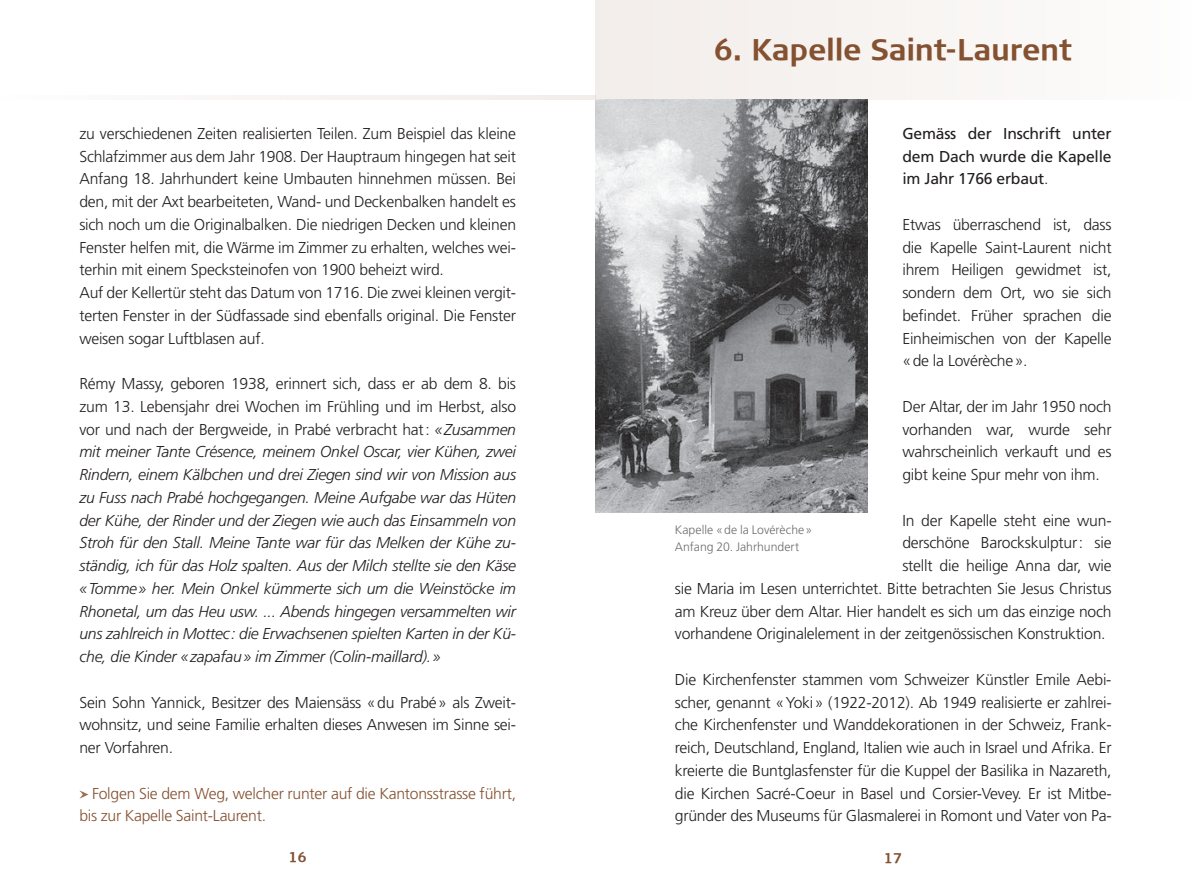
<style>
.page{position:relative;width:1191px;height:893px;background:#fff}
.page>*{position:absolute;margin:0;border:0;box-sizing:border-box;transform-origin:0 0}
.t1{font:700 29.75px "Signa Column";letter-spacing:-.01em;color:#845131}
.t2{font:300 15.75px/22.8px "Frutiger LT Std";letter-spacing:-.015em;color:#231f20;text-align:justify}
.t3{font:italic 300 15.75px/22.8px "Frutiger LT Std";letter-spacing:-.015em;color:#231f20;text-align:justify}
.t4{font:300 15.75px/22.8px "Frutiger LT Std";letter-spacing:-.015em;color:#845131}
.t5{font:15.75px/22.8px "Frutiger LT Std";letter-spacing:-.015em;color:#231f20;text-align:justify}
.t6{font:700 14px "Signa Column";color:#845131}
.t7{font:300 12.25px/16.6px "Frutiger LT Std";color:#6c6d70}
.s1{font-style:normal}
.s2{font-weight:300}
</style>
<div class="page">
<svg style="left:79px;top:790px;width:9px;height:9px"></svg>
<hr style="left:0;top:96px;width:595px;height:3px;background:#f7f4f2">
<div style="left:595px;top:0;width:596px;height:99px;background:#f7f4f2"></div>
<img style="left:595px;top:99px;width:272px;height:413px">
<p class="t2" style="left:79px;top:122px;width:438px;text-align:left">zu verschiedenen Zeiten realisierten Teilen. Zum Beispiel das kleine Schlafzimmer aus dem Jahr 1908. Der Hauptraum hingegen hat seit Anfang 18. Jahrhundert keine Umbauten hinnehmen müssen. Bei den, mit der Axt bearbeiteten, Wand- und Deckenbalken handelt es sich noch um die Originalbalken. Die niedrigen Decken und kleinen Fenster helfen mit, die Wärme im Zimmer zu erhalten, welches wei&shy;terhin mit einem Specksteinofen von 1900 beheizt wird.<br>Auf der Kellertür steht das Datum von 1716. Die zwei kleinen vergit&shy;terten Fenster in der Südfassade sind ebenfalls original. Die Fenster weisen sogar Luftblasen auf.</p>
<p class="t3" style="left:79px;top:372px;width:438px"><span class="s1">Rémy Massy, geboren 1938, erinnert sich, dass er ab dem 8. bis zum 13. Lebensjahr drei Wochen im Frühling und im Herbst, also vor und nach der Bergweide, in Prabé verbracht hat:</span> «Zusammen mit meiner Tante Crésence, meinem Onkel Oscar, vier Kühen, zwei Rindern, einem Kälbchen und drei Ziegen sind wir von Mission aus zu Fuss nach Prabé hochgegangen. Meine Aufgabe war das Hüten der Kühe, der Rinder und der Ziegen wie auch das Einsammeln von Stroh für den Stall. Meine Tante war für das Melken der Kühe zu&shy;ständig, ich für das Holz spalten. Aus der Milch stellte sie den Käse «Tomme» her. Mein Onkel kümmerte sich um die Weinstöcke im Rhonetal, um das Heu usw. ... Abends hingegen versammelten wir uns zahlreich in Mottec: die Erwachsenen spielten Karten in der Kü&shy;che, die Kinder «zapafau» im Zimmer (Colin-maillard).»</p>
<p class="t2" style="left:79px;top:691px;width:438px">Sein Sohn Yannick, Besitzer des Maiensäss «du Prabé» als Zweit&shy;wohnsitz, und seine Familie erhalten dieses Anwesen im Sinne sei&shy;ner Vorfahren.</p>
<p class="t4" style="left:79px;top:782px;width:438px;text-indent:13px">Folgen Sie dem Weg, welcher runter auf die Kantonsstrasse führt, bis zur Kapelle Saint-Laurent.</p>
<h1 class="t1" style="left:714px;top:32px;width:360px">6. Kapelle Saint-Laurent</h1>
<p class="t5" style="left:902px;top:122px;width:211px">Gemäss der Inschrift unter dem Dach wurde die Kapelle im Jahr 1766 erbaut<span class="s2">.</span></p>
<p class="t2" style="left:902px;top:213px;width:211px">Etwas überraschend ist, dass die Kapelle Saint-Laurent nicht ihrem Heiligen gewidmet ist, sondern dem Ort, wo sie sich befindet. Früher sprachen die Einheimischen von der Kapelle «de la Lovérèche».</p>
<p class="t2" style="left:902px;top:395px;width:211px">Der Altar, der im Jahr 1950 noch vorhanden war, wurde sehr wahrscheinlich verkauft und es gibt keine Spur mehr von ihm.</p>
<p class="t2" style="left:902px;top:509px;width:211px">In der Kapelle steht eine wun-</p>
<p class="t2" style="left:902px;top:532px;width:211px">derschöne Barockskulptur: sie</p>
<p class="t2" style="left:902px;top:554px;width:211px">stellt die heilige Anna dar, wie</p>
<p class="t2" style="left:675px;top:577px;width:438px">sie Maria im Lesen unterrichtet. Bitte betrachten Sie Jesus Christus</p>
<p class="t2" style="left:675px;top:600px;width:438px">am Kreuz über dem Altar. Hier handelt es sich um das einzige noch</p>
<p class="t2" style="left:675px;top:623px;width:432px">vorhandene Originalelement in der zeitgenössischen Konstruktion.</p>
<p class="t2" style="left:675px;top:668px;width:438px">Die Kirchenfenster stammen vom Schweizer Künstler Emile Aebi&shy;scher, genannt «Yoki» (1922-2012). Ab 1949 realisierte er zahlrei&shy;che Kirchenfenster und Wanddekorationen in der Schweiz, Frank&shy;reich, Deutschland, England, Italien wie auch in Israel und Afrika. Er kreierte die Buntglasfenster für die Kuppel der Basilika in Nazareth, die Kirchen Sacré-Coeur in Basel und Corsier-Vevey. Er ist Mitbe&shy;gründer des Museums für Glasmalerei in Romont und Vater von Pa-</p>
<p class="t7" style="left:675px;top:522px;width:139px">Kapelle «de la Lovérèche»<br>Anfang 20. Jahrhundert</p>
<p class="t6" style="left:289px;top:849px;width:19px">16</p>
<p class="t6" style="left:884px;top:850px;width:19px">17</p>
</div>
